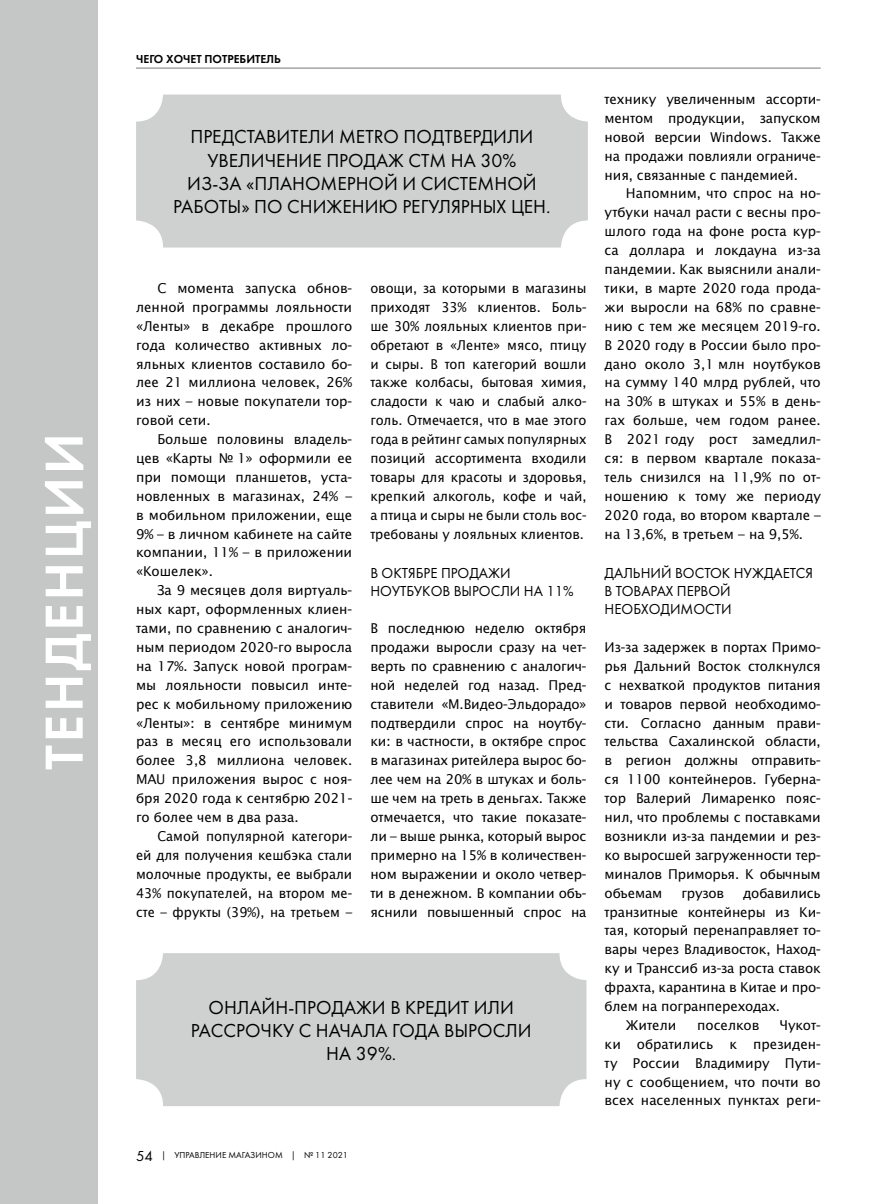
<style>
.page{position:relative;width:893px;height:1204px;background:#fff}
.page>*{position:absolute;margin:0;border:0;box-sizing:border-box;transform-origin:0 0}
.t1{font:55.5px "Futura Demi C";letter-spacing:.05em;color:#fff}
.t2{font:19.5px/23.4px "Futura Book C";color:#000;text-align:center}
.t3{font:15px/18px "Futura Book C";color:#000}
.t4{font:13.5px/18.9px "Office Type Sans";color:#000;text-align:justify}
.t5{font:13.5px/18.9px "Office Type Sans";color:#000;text-align:justify;scale:.96 1}
.t6{font:12px "Futura Demi C";color:#000}
.t7{font:9px "Futura Book C";color:#000}
.s1{font-size:15px}
</style>
<div class="page">
<div style="left:0;top:0;width:98px;height:1203px;background:#c5c6c6"></div>
<hr style="left:136px;top:68px;width:685px;height:1px;background:#868786">
<div style="left:136px;top:95px;width:452px;height:152px;background:#cfd0d0;border-radius:27px"></div>
<div style="left:136px;top:953px;width:450px;height:153px;background:#cfd0d0;border-radius:27px"></div>
<h1 class="t1" style="left:32px;top:769px;width:338px;rotate:-90deg">ТЕНДЕНЦИИ</h1>
<p class="t6" style="left:136px;top:52px;width:8px">чего</p>
<p class="t6" style="left:166px;top:52px;width:9px">хочет</p>
<p class="t6" style="left:204px;top:52px;width:8px">потребитель</p>
<h2 class="t2" style="left:173px;top:125px;width:379px">ПРЕДСТАВИТЕЛИ METRO ПОДТВЕРДИЛИ<br>УВЕЛИЧЕНИЕ ПРОДАЖ СТМ НА 30%<br>ИЗ-ЗА «ПЛАНОМЕРНОЙ И СИСТЕМНОЙ<br>РАБОТЫ» ПО СНИЖЕНИЮ РЕГУЛЯРНЫХ ЦЕН.</h2>
<p class="t4" style="left:136px;top:279px;width:218px;text-indent:21px">С момента запуска обнов&shy;ленной программы лояльности «Ленты» в декабре прошлого года количество активных ло&shy;яльных клиентов составило бо&shy;лее 21 миллиона человек, 26% из них – новые покупатели тор&shy;говой сети.</p>
<p class="t4" style="left:136px;top:430px;width:218px;text-indent:21px">Больше половины владель&shy;цев «Карты № 1» оформили ее при помощи планшетов, уста&shy;новленных в магазинах, 24% – в мобильном приложении, еще 9% – в личном кабинете на сайте компании, 11% – в приложении «Кошелек».</p>
<p class="t4" style="left:136px;top:581px;width:218px;text-indent:21px">За 9 месяцев доля виртуаль&shy;ных карт, оформленных клиен&shy;тами, по сравнению с аналогич&shy;ным периодом 2020-го выросла на 17%. Запуск новой програм&shy;мы лояльности повысил инте&shy;рес к мобильному приложению «Ленты»: в сентябре минимум раз в месяц его использовали более 3,8 миллиона человек.<br>MAU приложения вырос с ноя&shy;бря 2020 года к сентябрю 2021- го более чем в два раза.</p>
<p class="t5" style="left:136px;top:826px;width:227px;text-indent:21px">Самой популярной категори&shy;ей для получения кешбэка стали молочные продукты, ее выбрали 43% покупателей, на втором ме&shy;сте – фрукты (39%), на третьем –</p>
<p class="t5" style="left:370px;top:279px;width:227px">овощи, за которыми в магазины приходят 33% клиентов. Боль&shy;ше 30% лояльных клиентов при&shy;обретают в «Ленте» мясо, птицу и сыры. В топ категорий вошли также колбасы, бытовая химия, сладости к чаю и слабый алко&shy;голь. Отмечается, что в мае этого года в рейтинг самых популярных позиций ассортимента входили товары для красоты и здоровья, крепкий алкоголь, кофе и чай, а птица и сыры не были столь вос&shy;требованы у лояльных клиентов.</p>
<p class="t3" style="left:370px;top:564px;width:205px">В ОКТЯБРЕ ПРОДАЖИ<br>НОУТБУКОВ ВЫРОСЛИ НА 11%</p>
<p class="t4" style="left:370px;top:618px;width:218px">В последнюю неделю октября продажи выросли сразу на чет&shy;верть по сравнению с аналогич&shy;ной неделей год назад. Пред&shy;ставители «М.Видео-Эльдорадо» подтвердили спрос на ноутбу&shy;ки: в частности, в октябре спрос в магазинах ритейлера вырос бо&shy;лее чем на 20% в штуках и боль&shy;ше чем на треть в деньгах. Также отмечается, что такие показате&shy;ли – выше рынка, который вырос примерно на 15% в количествен&shy;ном выражении и около четвер&shy;ти в денежном. В компании объ&shy;яснили повышенный спрос на</p>
<h2 class="t2" style="left:191px;top:995px;width:342px">ОНЛАЙН-ПРОДАЖИ В КРЕДИТ ИЛИ<br>РАССРОЧКУ С НАЧАЛА ГОДА ВЫРОСЛИ<br>НА 39%.</h2>
<p class="t7" style="left:136px;top:1149px;width:214px"><span class="s1">54</span> | УПРАВЛЕНИЕ МАГАЗИНОМ | № 11 2021</p>
<p class="t4" style="left:605px;top:90px;width:218px">технику увеличенным ассорти&shy;ментом продукции, запуском новой версии Windows. Также на продажи повлияли ограниче&shy;ния, связанные с пандемией.</p>
<p class="t4" style="left:605px;top:184px;width:218px;text-indent:21px">Напомним, что спрос на но&shy;утбуки начал расти с весны про&shy;шлого года на фоне роста кур&shy;са доллара и локдауна из-за пандемии. Как выяснили анали&shy;тики, в марте 2020 года прода&shy;жи выросли на 68% по сравне&shy;нию с тем же месяцем 2019-го.<br>В 2020 году в России было про&shy;дано около 3,1 млн ноутбуков на сумму 140 млрд рублей, что на 30% в штуках и 55% в день&shy;гах больше, чем годом ранее.<br>В 2021 году рост замедлил&shy;ся: в первом квартале показа&shy;тель снизился на 11,9% по от&shy;ношению к тому же периоду 2020 года, во втором квартале – на 13,6%, в третьем – на 9,5%.</p>
<p class="t3" style="left:605px;top:564px;width:210px">ДАЛЬНИЙ ВОСТОК НУЖДАЕТСЯ<br>В ТОВАРАХ ПЕРВОЙ<br>НЕОБХОДИМОСТИ</p>
<p class="t4" style="left:605px;top:637px;width:218px">Из-за задержек в портах Примо&shy;рья Дальний Восток столкнулся с нехваткой продуктов питания и товаров первой необходимо&shy;сти. Согласно данным прави&shy;тельства Сахалинской области, в регион должны отправить&shy;ся 1100 контейнеров. Губерна&shy;тор Валерий Лимаренко пояс&shy;нил, что проблемы с поставками возникли из-за пандемии и рез&shy;ко выросшей загруженности тер&shy;миналов Приморья. К обычным объемам</p>
<p class="t4" style="left:681px;top:883px;width:44px">грузов</p>
<p class="t4" style="left:743px;top:883px;width:79px">добавились</p>
<p class="t4" style="left:605px;top:902px;width:218px">транзитные контейнеры из Ки-</p>
<p class="t4" style="left:605px;top:921px;width:218px">тая, который перенаправляет то-</p>
<p class="t4" style="left:605px;top:939px;width:218px">вары через Владивосток, Наход-</p>
<p class="t4" style="left:605px;top:958px;width:218px">ку и Транссиб из-за роста ставок</p>
<p class="t4" style="left:605px;top:977px;width:218px">фрахта, карантина в Китае и про-</p>
<p class="t4" style="left:605px;top:996px;width:177px">блем на погранпереходах.</p>
<p class="t4" style="left:626px;top:1015px;width:52px">Жители</p>
<p class="t4" style="left:697px;top:1015px;width:64px">поселков</p>
<p class="t4" style="left:605px;top:1015px;width:218px;text-indent:176px">Чукот&shy;ки обратились к президен&shy;ту России Владимиру Пути&shy;ну с сообщением, что почти во всех населенных пунктах реги-</p>
</div>
